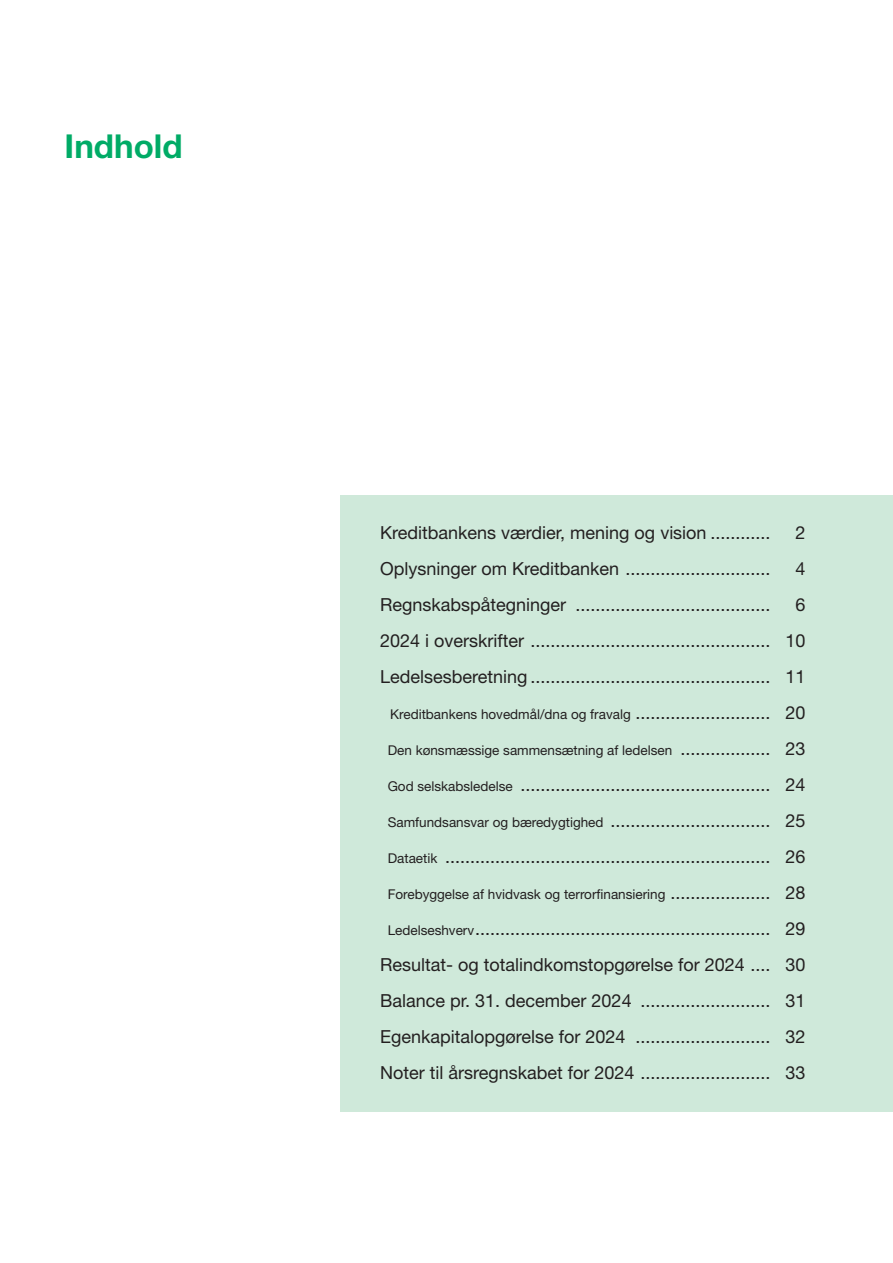
<style>
.page{position:relative;width:893px;height:1263px;background:#fff}
.page>*{position:absolute;margin:0;border:0;box-sizing:border-box;transform-origin:0 0}
.t1{font:700 33px "Helvetica Neue LT Std";color:#00ab66}
.t2{font:18px "Helvetica Neue LT Std";color:#231f20}
.t3{font:13.5px "Helvetica Neue LT Std";color:#231f20}
.s1{font-size:18px}
.s2{font-size:13.5px}
</style>
<div class="page">
<div style="left:340px;top:495px;width:553px;height:616px;background:#cfe9da"></div>
<p class="t1" style="left:65px;top:126px;width:119px">Indhold</p>
<p class="t2" style="left:380px;top:522px;width:392px">Kreditbankens værdier, mening og vision ............</p>
<p class="t2" style="left:795px;top:522px;width:12px">2</p>
<p class="t2" style="left:380px;top:558px;width:392px">Oplysninger om Kreditbanken .............................</p>
<p class="t2" style="left:795px;top:558px;width:12px">4</p>
<p class="t2" style="left:380px;top:594px;width:392px">Regnskabspåtegninger .......................................</p>
<p class="t2" style="left:795px;top:594px;width:12px">6</p>
<p class="t2" style="left:380px;top:630px;width:427px">2024 i overskrifter ................................................ 10</p>
<p class="t2" style="left:380px;top:666px;width:427px">Ledelsesberetning ................................................ 11</p>
<p class="t3" style="left:390px;top:706px;width:417px">Kreditbankens hovedmål/dna og fravalg <span class="s1">........................... 20</span></p>
<p class="t3" style="left:388px;top:742px;width:419px">Den kønsmæssige sammensætning af ledelsen <span class="s1">.................. 23</span></p>
<p class="t2" style="left:388px;top:774px;width:419px"><span class="s2">God selskabsledelse</span> .................................................. 24</p>
<p class="t2" style="left:388px;top:810px;width:419px"><span class="s2">Samfundsansvar og bæredygtighed</span> ................................ 25</p>
<p class="t2" style="left:388px;top:846px;width:419px"><span class="s2">Dataetik</span> ................................................................. 26</p>
<p class="t3" style="left:388px;top:886px;width:419px">Forebyggelse af hvidvask og terrorfinansiering <span class="s1">.................... 28</span></p>
<p class="t2" style="left:388px;top:918px;width:419px"><span class="s2">Ledelseshverv</span>........................................................... 29</p>
<p class="t2" style="left:380px;top:954px;width:427px">Resultat- og totalindkomstopgørelse for 2024 .... 30</p>
<p class="t2" style="left:380px;top:990px;width:427px">Balance pr. 31. december 2024 .......................... 31</p>
<p class="t2" style="left:380px;top:1026px;width:427px">Egenkapitalopgørelse for 2024 ........................... 32</p>
<p class="t2" style="left:380px;top:1062px;width:427px">Noter til årsregnskabet for 2024 .......................... 33</p>
</div>
